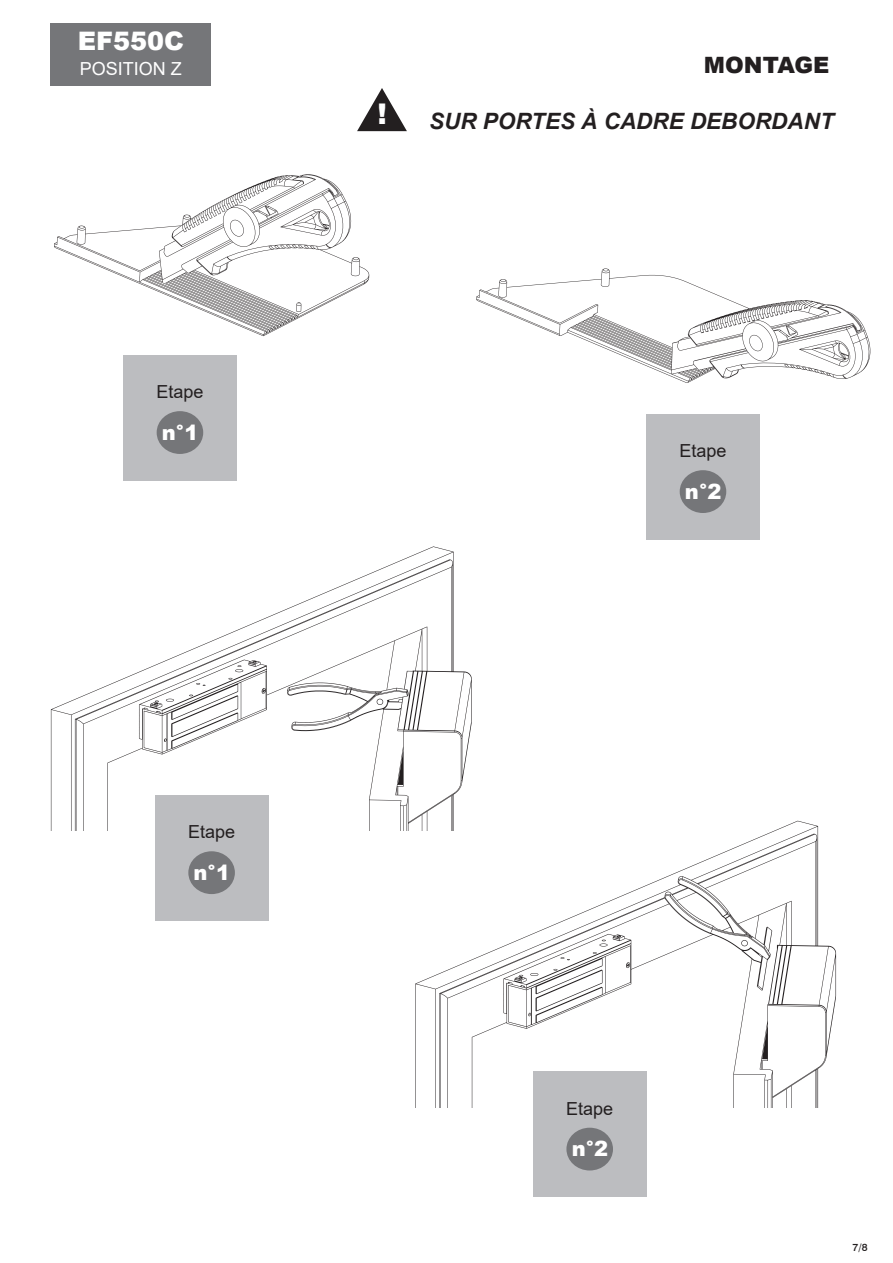
<style>
.page{position:relative;width:893px;height:1263px;background:#fff}
.page>*{position:absolute;margin:0;border:0;box-sizing:border-box;transform-origin:0 0}
.t1{font:900 28.5px "Arial";color:#fff}
.t2{font:900 25.5px "Arial";color:#fff}
.t3{font:italic 700 22.5px "Arial";color:#231f20}
.t4{font:900 22.5px "Arial";color:#231f20}
.t5{font:900 21px "Arial";color:#fff}
.t6{font:18px "Arial";color:#231f20}
.t7{font:18px "Arial";color:#fff}
.t8{font:500 10.5px "Swiss 721 BT";color:#231f20}
</style>
<div class="page">
<svg style="left:51px;top:546px;width:421px;height:285px"></svg>
<svg style="left:415px;top:821px;width:421px;height:287px"></svg>
<svg style="left:54px;top:174px;width:315px;height:162px"></svg>
<svg style="left:476px;top:268px;width:394px;height:115px"></svg>
<svg style="left:357px;top:88px;width:50px;height:43px"></svg>
<div style="left:51px;top:23px;width:160px;height:62px;background:#757679"></div>
<div style="left:123px;top:355px;width:114px;height:125px;background:#bcbdc0"></div>
<div style="left:157px;top:411px;width:46px;height:43px;background:#757679;border-radius:50%"></div>
<div style="left:155px;top:795px;width:113px;height:126px;background:#bcbdc0"></div>
<div style="left:188px;top:851px;width:47px;height:43px;background:#757679;border-radius:50%"></div>
<div style="left:646px;top:414px;width:114px;height:126px;background:#bcbdc0"></div>
<div style="left:680px;top:470px;width:46px;height:43px;background:#757679;border-radius:50%"></div>
<div style="left:533px;top:1071px;width:113px;height:126px;background:#bcbdc0"></div>
<div style="left:566px;top:1128px;width:47px;height:42px;background:#757679;border-radius:50%"></div>
<p class="t2" style="left:78px;top:22px;width:108px">EF550C</p>
<p class="t7" style="left:80px;top:57px;width:104px">POSITION Z</p>
<p class="t6" style="left:156px;top:379px;width:49px">Etape</p>
<p class="t5" style="left:162px;top:417px;width:38px">n°1</p>
<p class="t6" style="left:188px;top:820px;width:49px">Etape</p>
<p class="t5" style="left:194px;top:857px;width:38px">n°1</p>
<p class="t1" style="left:377px;top:93px;width:11px">!</p>
<p class="t4" style="left:704px;top:48px;width:127px">MONTAGE</p>
<p class="t3" style="left:429px;top:106px;width:406px">SUR PORTES À CADRE DEBORDANT</p>
<p class="t6" style="left:679px;top:438px;width:49px">Etape</p>
<p class="t5" style="left:685px;top:476px;width:38px">n°2</p>
<p class="t6" style="left:566px;top:1096px;width:49px">Etape</p>
<p class="t5" style="left:572px;top:1133px;width:38px">n°2</p>
<p class="t8" style="left:853px;top:1241px;width:16px">7/8</p>
</div>
